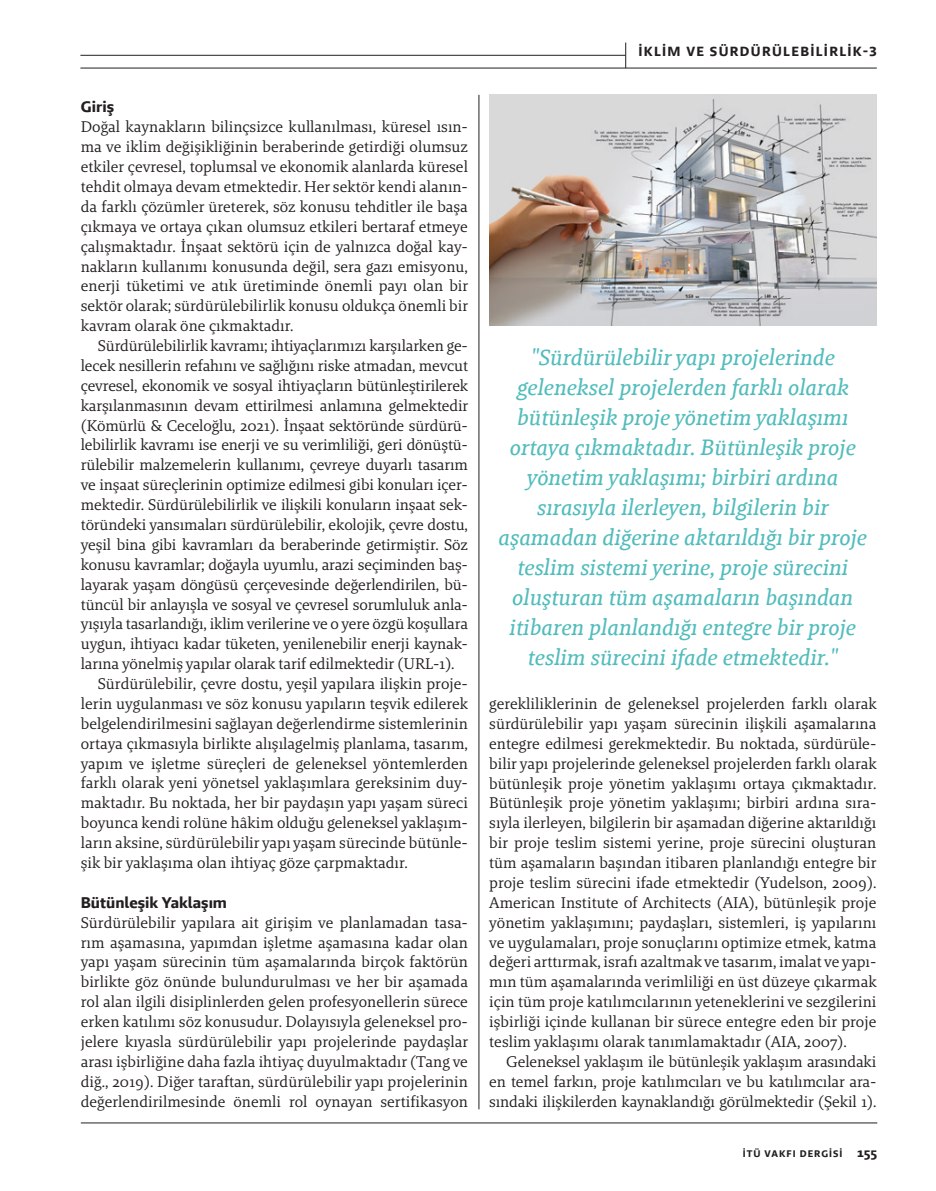
<style>
.page{position:relative;width:936px;height:1191px;background:#fff}
.page>*{position:absolute;margin:0;border:0;box-sizing:border-box;transform-origin:0 0}
.t1{font:italic 22.5px/30px "Brando Text";color:#52bcbc;text-align:center}
.t2{font:15.75px/20px "Brando";letter-spacing:-.01em;color:#231f20;text-align:justify}
.t3{font:700 15.75px "Brando Sans";color:#231f20}
.t4{font:700 13.5px "Brando Sans";letter-spacing:.1em;color:#231f20}
.t5{font:700 9.75px "Brando Sans";letter-spacing:.1em;color:#231f20}
.s1{font-size:13.5px}
</style>
<div class="page">
<hr style="left:81px;top:1122px;width:796px;height:1px;background:#231f20">
<hr style="left:478px;top:95px;width:1px;height:1014px;background:#231f20">
<img style="left:489px;top:95px;width:387px;height:231px">
<hr style="left:80px;top:68px;width:796px;height:1px;background:#231f20">
<hr style="left:80px;top:55px;width:545px;height:1px;background:#231f20">
<svg style="left:625px;top:43px;width:1px;height:25px"></svg>
<p class="t3" style="left:81px;top:97px;width:35px">Giriş</p>
<p class="t2" style="left:81px;top:117px;width:389px">Doğal kaynakların bilinçsizce kullanılması, küresel ısın&shy;ma ve iklim değişikliğinin beraberinde getirdiği olumsuz etkiler çevresel, toplumsal ve ekonomik alanlarda küresel tehdit olmaya devam etmektedir. Her sektör kendi alanın&shy;da farklı çözümler üreterek, söz konusu tehditler ile başa çıkmaya ve ortaya çıkan olumsuz etkileri bertaraf etmeye çalışmaktadır. İnşaat sektörü için de yalnızca doğal kay&shy;nakların kullanımı konusunda değil, sera gazı emisyonu, enerji tüketimi ve atık üretiminde önemli payı olan bir sektör olarak; sürdürülebilirlik konusu oldukça önemli bir kavram olarak öne çıkmaktadır.</p>
<p class="t2" style="left:98px;top:335px;width:371px">Sürdürülebilirlik kavramı; ihtiyaçlarımızı karşılarken ge-</p>
<p class="t2" style="left:81px;top:355px;width:389px">lecek nesillerin refahını ve sağlığını riske atmadan, mevcut</p>
<p class="t2" style="left:81px;top:375px;width:389px">çevresel, ekonomik ve sosyal ihtiyaçların bütünleştirilerek</p>
<p class="t2" style="left:81px;top:395px;width:389px">karşılanmasının devam ettirilmesi anlamına gelmektedir</p>
<p class="t2" style="left:81px;top:415px;width:388px">(Kömürlü &amp; Ceceloğlu, 2021). İnşaat sektöründe sürdürü-</p>
<p class="t2" style="left:81px;top:435px;width:388px">lebilirlik kavramı ise enerji ve su verimliliği, geri dönüştü-</p>
<p class="t2" style="left:81px;top:455px;width:388px">rülebilir malzemelerin kullanımı, çevreye duyarlı tasarım</p>
<p class="t2" style="left:81px;top:475px;width:388px">ve inşaat süreçlerinin optimize edilmesi gibi konuları içer-</p>
<p class="t2" style="left:81px;top:494px;width:388px">mektedir. Sürdürülebilirlik ve ilişkili konuların inşaat sek-</p>
<p class="t2" style="left:81px;top:514px;width:388px">töründeki yansımaları sürdürülebilir, ekolojik, çevre dostu,</p>
<p class="t2" style="left:81px;top:534px;width:388px">yeşil bina gibi kavramları da beraberinde getirmiştir. Söz</p>
<p class="t2" style="left:81px;top:554px;width:388px">konusu kavramlar; doğayla uyumlu, arazi seçiminden baş-</p>
<p class="t2" style="left:81px;top:574px;width:388px">layarak yaşam döngüsü çerçevesinde değerlendirilen, bü-</p>
<p class="t2" style="left:81px;top:594px;width:388px">tüncül bir anlayışla ve sosyal ve çevresel sorumluluk anla-</p>
<p class="t2" style="left:81px;top:614px;width:388px">yışıyla tasarlandığı, iklim verilerine ve o yere özgü koşullara</p>
<p class="t2" style="left:81px;top:634px;width:388px">uygun, ihtiyacı kadar tüketen, yenilenebilir enerji kaynak-</p>
<p class="t2" style="left:81px;top:653px;width:375px">larına yönelmiş yapılar olarak tarif edilmektedir (URL-1).</p>
<p class="t2" style="left:98px;top:673px;width:371px">Sürdürülebilir, çevre dostu, yeşil yapılara ilişkin proje-</p>
<p class="t2" style="left:81px;top:693px;width:389px">lerin uygulanması ve söz konusu yapıların teşvik edilerek</p>
<p class="t2" style="left:81px;top:713px;width:388px">belgelendirilmesini sağlayan değerlendirme sistemlerinin</p>
<p class="t2" style="left:81px;top:733px;width:388px">ortaya çıkmasıyla birlikte alışılagelmiş planlama, tasarım,</p>
<p class="t2" style="left:81px;top:753px;width:388px">yapım ve işletme süreçleri de geleneksel yöntemlerden</p>
<p class="t2" style="left:81px;top:773px;width:388px">farklı olarak yeni yönetsel yaklaşımlara gereksinim duy-</p>
<p class="t2" style="left:81px;top:793px;width:388px">maktadır. Bu noktada, her bir paydaşın yapı yaşam süreci</p>
<p class="t2" style="left:81px;top:812px;width:388px">boyunca kendi rolüne hâkim olduğu geleneksel yaklaşım-</p>
<p class="t2" style="left:81px;top:832px;width:388px">ların aksine, sürdürülebilir yapı yaşam sürecinde bütünle-</p>
<p class="t2" style="left:81px;top:852px;width:328px">şik bir yaklaşıma olan ihtiyaç göze çarpmaktadır.</p>
<p class="t3" style="left:81px;top:892px;width:148px">Bütünleşik Yaklaşım</p>
<p class="t2" style="left:81px;top:912px;width:389px">Sürdürülebilir yapılara ait girişim ve planlamadan tasa&shy;rım aşamasına, yapımdan işletme aşamasına kadar olan yapı yaşam sürecinin tüm aşamalarında birçok faktörün birlikte göz önünde bulundurulması ve her bir aşamada rol alan ilgili disiplinlerden gelen profesyonellerin sürece erken katılımı söz konusudur. Dolayısıyla geleneksel pro&shy;jelere kıyasla sürdürülebilir yapı projelerinde paydaşlar arası işbirliğine daha fazla ihtiyaç duyulmaktadır (Tang ve diğ., 2019). Diğer taraftan, sürdürülebilir yapı projelerinin değerlendirilmesinde önemli rol oynayan sertifikasyon</p>
<p class="t4" style="left:638px;top:42px;width:240px">İKLİM VE SÜRDÜRÜLEBİLİRLİK-3</p>
<p class="t1" style="left:498px;top:342px;width:370px">"Sürdürülebilir yapı projelerinde geleneksel projelerden farklı olarak bütünleşik proje yönetim yaklaşımı ortaya çıkmaktadır. Bütünleşik proje yönetim yaklaşımı; birbiri ardına sırasıyla ilerleyen, bilgilerin bir aşamadan diğerine aktarıldığı bir proje teslim sistemi yerine, proje sürecini oluşturan tüm aşamaların başından itibaren planlandığı entegre bir proje teslim sürecini ifade etmektedir."</p>
<p class="t2" style="left:489px;top:693px;width:389px">gerekliliklerinin de geleneksel projelerden farklı olarak sürdürülebilir yapı yaşam sürecinin ilişkili aşamalarına entegre edilmesi gerekmektedir. Bu noktada, sürdürüle&shy;bilir yapı projelerinde geleneksel projelerden farklı olarak bütünleşik proje yönetim yaklaşımı ortaya çıkmaktadır.<br>Bütünleşik proje yönetim yaklaşımı; birbiri ardına sıra&shy;sıyla ilerleyen, bilgilerin bir aşamadan diğerine aktarıldığı bir proje teslim sistemi yerine, proje sürecini oluşturan tüm aşamaların başından itibaren planlandığı entegre bir proje teslim sürecini ifade etmektedir (Yudelson, 2009).<br>American Institute of Architects (AIA), bütünleşik proje yönetim yaklaşımını; paydaşları, sistemleri, iş yapılarını ve uygulamaları, proje sonuçlarını optimize etmek, katma değeri arttırmak, israfı azaltmak ve tasarım, imalat ve yapı&shy;mın tüm aşamalarında verimliliği en üst düzeye çıkarmak için tüm proje katılımcılarının yeteneklerini ve sezgilerini işbirliği içinde kullanan bir sürece entegre eden bir proje teslim yaklaşımı olarak tanımlamaktadır (AIA, 2007).</p>
<p class="t2" style="left:489px;top:1051px;width:388px;text-indent:17px">Geleneksel yaklaşım ile bütünleşik yaklaşım arasındaki en temel farkın, proje katılımcıları ve bu katılımcılar ara&shy;sındaki ilişkilerden kaynaklandığı görülmektedir (Şekil 1).</p>
<p class="t5" style="left:742px;top:1147px;width:136px">İTÜ VAKFI DERGİSİ <span class="s1">155</span></p>
</div>
